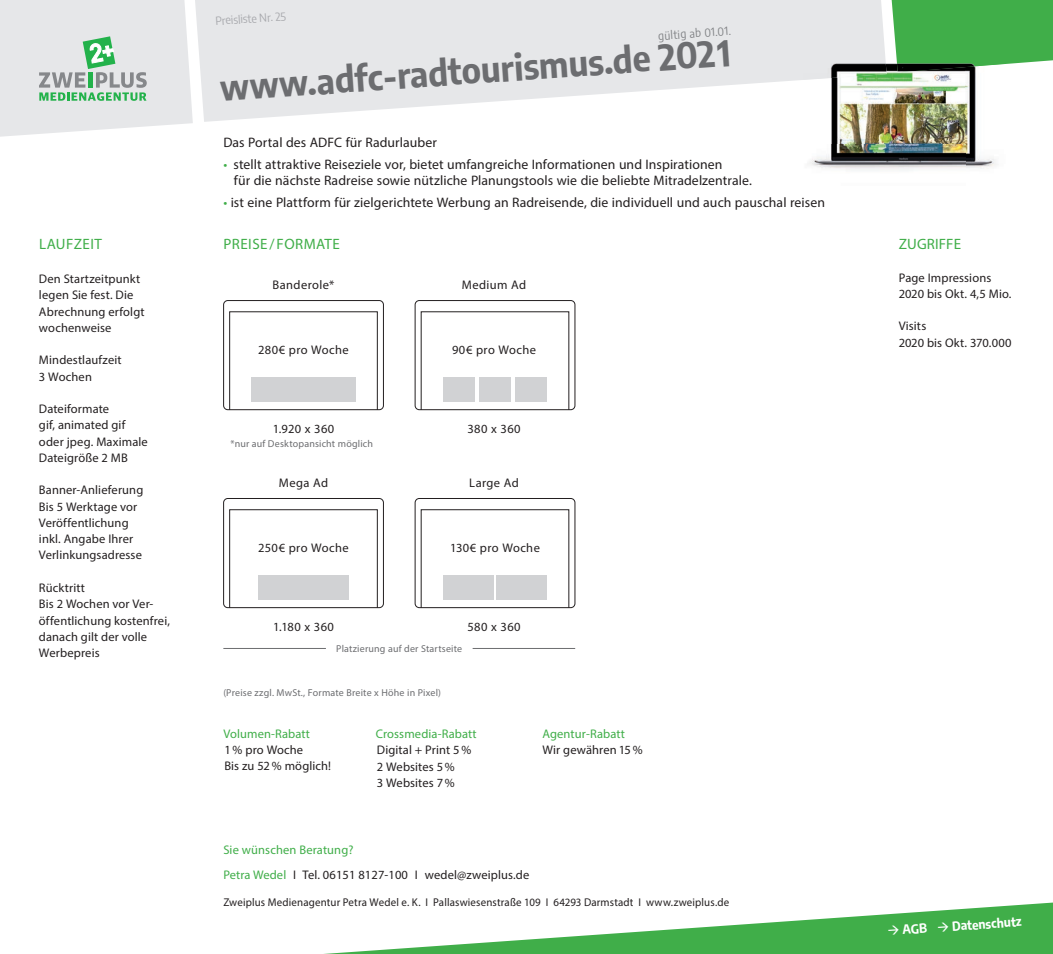
<style>
.page{position:relative;width:1053px;height:954px;background:#fff}
.page>*{position:absolute;margin:0;border:0;box-sizing:border-box;transform-origin:0 0}
.t1{font:700 semi-condensed 35px "Encode Sans";color:#6c6d70}
.t2{font:15px "Myriad Pro";letter-spacing:.03em;color:#40ae49}
.t3{font:15px "Myriad Pro";letter-spacing:.01em;color:#40ae49}
.t4{font:13.75px/16.2px "Myriad Pro";letter-spacing:.005em;color:#231f20}
.t5{font:12.5px/16.2px "Myriad Pro";letter-spacing:.01em;color:#231f20}
.t6{font:12.5px "Myriad Pro";letter-spacing:.01em;color:#40ae49}
.t7{font:12.5px "Myriad Pro";letter-spacing:.03em;color:#231f20}
.t8{font:700 semi-condensed 12.5px "Encode Sans";color:#fff}
.t9{font:11.25px "Myriad Pro";letter-spacing:.015em;color:#231f20}
.t10{font:semi-condensed 11.25px "Encode Sans";color:#a8a9ad}
.t11{font:semi-condensed 11.25px "Encode Sans";color:#808285}
.t12{font:10px "Myriad Pro";letter-spacing:.02em;color:#6c6d70}
.s1{color:#40ae49}
</style>
<div class="page">
<svg style="left:195px;top:0;width:691px;height:122px;fill:#e6e7e9"></svg>
<div style="left:891px;top:0;width:161px;height:64px;background:#40ae49"></div>
<svg style="left:0;top:0;width:193px;height:137px;background:#dce3e0"></svg>
<svg style="left:338px;top:902px;width:714px;height:51px"></svg>
<div style="left:415px;top:300px;width:160px;height:110px;border:1px solid #231f20;border-radius:4px"></div>
<div style="left:443px;top:377px;width:31px;height:24px;background:#d1d2d4"></div>
<div style="left:479px;top:377px;width:31px;height:24px;background:#d1d2d4"></div>
<div style="left:515px;top:377px;width:32px;height:24px;background:#d1d2d4"></div>
<div style="left:223px;top:300px;width:160px;height:110px;border:1px solid #231f20;border-radius:4px"></div>
<div style="left:251px;top:377px;width:105px;height:24px;background:#d1d2d4"></div>
<div style="left:229px;top:509px;width:148px;height:99px;border:1px solid #231f20"></div>
<div style="left:223px;top:498px;width:160px;height:109px;border:1px solid #231f20;border-radius:4px"></div>
<div style="left:258px;top:574px;width:91px;height:25px;background:#d1d2d4"></div>
<div style="left:421px;top:509px;width:148px;height:99px;border:1px solid #231f20"></div>
<div style="left:415px;top:498px;width:160px;height:109px;border:1px solid #231f20;border-radius:4px"></div>
<div style="left:443px;top:574px;width:50px;height:25px;background:#d1d2d4"></div>
<div style="left:496px;top:574px;width:51px;height:25px;background:#d1d2d4"></div>
<img style="left:803px;top:80px;width:80px;height:65px">
<img style="left:883px;top:63px;width:81px;height:82px">
<img style="left:964px;top:72px;width:32px;height:97px">
<img style="left:809px;top:145px;width:156px;height:25px">
<img style="left:803px;top:63px;width:83px;height:17px">
<img style="left:896px;top:63px;width:109px;height:9px">
<hr style="left:223px;top:648px;width:103px;height:1px;background:#6c6d70">
<hr style="left:472px;top:648px;width:103px;height:1px;background:#6c6d70">
<p class="t2" style="left:39px;top:235px;width:64px">LAUFZEIT</p>
<p class="t5" style="left:39px;top:270px;width:107px">Den Startzeitpunkt legen Sie fest. Die<br>Abrechnung erfolgt wochenweise</p>
<p class="t5" style="left:39px;top:351px;width:84px">Mindestlaufzeit<br>3 Wochen</p>
<p class="t5" style="left:39px;top:400px;width:110px">Dateiformate<br>gif, animated gif oder jpeg. Maximale<br>Dateigröße 2 MB</p>
<p class="t5" style="left:39px;top:481px;width:106px">Banner-Anlieferung<br>Bis 5 Werktage vor<br>Veröffentlichung inkl. Angabe Ihrer<br>Verlinkungsadresse</p>
<p class="t5" style="left:39px;top:579px;width:132px">Rücktritt<br>Bis 2 Wochen vor Ver&shy;öffentlichung kostenfrei, danach gilt der volle<br>Werbepreis</p>
<p class="t10" style="left:215px;top:13px;width:72px;rotate:-4deg">Preisliste Nr. 25</p>
<p class="t11" style="left:657px;top:28px;width:74px;rotate:-4deg">gültig ab 01.01.</p>
<h1 class="t1" style="left:218px;top:62px;width:513px;rotate:-4deg">www.adfc-radtourismus.de 2021</h1>
<p class="t4" style="left:223px;top:134px;width:215px">Das Portal des ADFC für Radurlauber</p>
<p class="t4" style="left:234px;top:156px;width:519px;text-indent:-11px"><span class="s1">•</span> stellt attraktive Reiseziele vor, bietet umfangreiche Informationen und Inspirationen<br>für die nächste Radreise sowie nützliche Planungstools wie die beliebte Mitradelzentrale.</p>
<p class="t4" style="left:223px;top:194px;width:603px"><span class="s1">•</span> ist eine Plattform für zielgerichtete Werbung an Radreisende, die individuell und auch pauschal reisen</p>
<p class="t2" style="left:223px;top:235px;width:118px">PREISE/FORMATE</p>
<p class="t7" style="left:272px;top:277px;width:63px">Banderole*</p>
<p class="t7" style="left:462px;top:277px;width:66px">Medium Ad</p>
<p class="t7" style="left:258px;top:342px;width:92px">280€ pro Woche</p>
<p class="t7" style="left:452px;top:342px;width:86px">90€ pro Woche</p>
<p class="t5" style="left:273px;top:420px;width:63px">1.920 x 360</p>
<p class="t12" style="left:230px;top:437px;width:144px">*nur auf Desktopansicht möglich</p>
<p class="t5" style="left:279px;top:474px;width:51px">Mega Ad</p>
<p class="t5" style="left:467px;top:420px;width:55px">380 x 360</p>
<p class="t5" style="left:469px;top:474px;width:51px">Large Ad</p>
<p class="t5" style="left:258px;top:539px;width:92px">250€ pro Woche</p>
<p class="t5" style="left:450px;top:539px;width:91px">130€ pro Woche</p>
<p class="t5" style="left:273px;top:618px;width:62px">1.180 x 360</p>
<p class="t5" style="left:467px;top:618px;width:55px">580 x 360</p>
<p class="t12" style="left:336px;top:642px;width:127px">Platzierung auf der Startseite</p>
<p class="t12" style="left:223px;top:685px;width:219px">(Preise zzgl. MwSt., Formate Breite x Höhe in Pixel)</p>
<p class="t6" style="left:223px;top:725px;width:88px">Volumen-Rabatt</p>
<p class="t5" style="left:224px;top:741px;width:108px">1 % pro Woche<br>Bis zu 52 % möglich!</p>
<p class="t6" style="left:376px;top:726px;width:102px">Crossmedia-Rabatt</p>
<p class="t5" style="left:377px;top:741px;width:96px">Digital + Print 5 %<br>2 Websites 5 %<br>3 Websites 7 %</p>
<p class="t6" style="left:542px;top:725px;width:84px">Agentur-Rabatt</p>
<p class="t5" style="left:542px;top:741px;width:102px">Wir gewähren 15 %</p>
<p class="t5" style="left:223px;top:836px;width:307px;line-height:25.1px"><span class="s1">Sie wünschen Beratung?<br>Petra Wedel</span> I Tel. 06151 8127-100 I wedel@zweiplus.de</p>
<p class="t9" style="left:223px;top:895px;width:507px">Zweiplus Medienagentur Petra Wedel e. K. I Pallaswiesenstraße 109 I 64293 Darmstadt I www.zweiplus.de</p>
<p class="t3" style="left:898px;top:234px;width:64px">ZUGRIFFE</p>
<p class="t5" style="left:898px;top:269px;width:114px">Page Impressions<br>2020 bis Okt. 4,5 Mio.</p>
<p class="t5" style="left:898px;top:317px;width:114px">Visits<br>2020 bis Okt. 370.000</p>
<p class="t8" style="left:886px;top:921px;width:136px;rotate:-4deg">→ AGB → Datenschutz</p>
</div>
